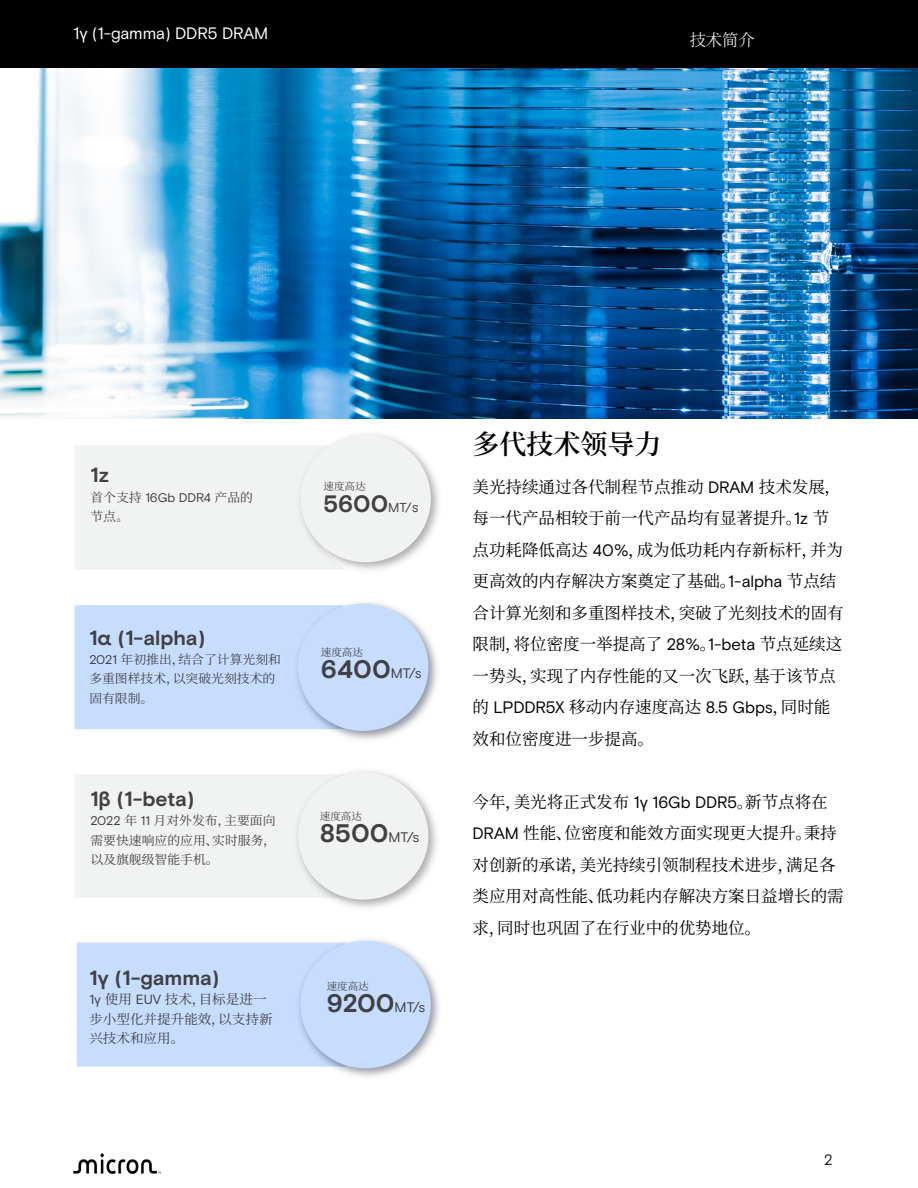
<style>
.page{position:relative;width:918px;height:1188px;background:#fff}
.page>*{position:absolute;margin:0;border:0;box-sizing:border-box;transform-origin:0 0}
.t1{font:600 27px "Source Han Serif CN";color:#000}
.t2{font:700 25.35px "Micron Basis";color:#414042}
.t3{font:700 23.7px "Micron Basis";color:#414042}
.t4{font:700 20.55px "Micron Basis";color:#414042}
.t5{font:16.5px/31.5px "Source Han Serif CN";color:#000}
.t6{font:16.5px "Micron Basis";letter-spacing:-.01em;color:#fff}
.t7{font:16.5px "Source Han Serif CN";color:#fff}
.t8{font:15px "Micron Basis";color:#231f20}
.t9{font:13.2px/19.4px "Source Han Serif CN";color:#414042}
.t10{font:12.6px/19.4px "Source Han Serif CN";color:#414042}
.t11{font:10.2px "Source Han Serif CN";color:#414042}
.s1{font-family:"Micron Basis"}
.s2{font-weight:400;font-size:12.9px}
.s3{font-weight:400;font-size:13.8px}
</style>
<div class="page">
<img style="left:0;top:68px;width:918px;height:350px">
<div style="left:75px;top:605px;width:216px;height:124px;background:#c7ddff"></div>
<img style="left:291px;top:602px;width:146px;height:138px">
<div style="left:298px;top:604px;width:130px;height:127px;background:#c7ddff;border-radius:50%"></div>
<div style="left:75px;top:446px;width:218px;height:123px;background:#f1f2f2"></div>
<img style="left:293px;top:433px;width:146px;height:137px">
<div style="left:301px;top:435px;width:130px;height:127px;background:#f1f2f2;border-radius:50%"></div>
<div style="left:77px;top:943px;width:216px;height:124px;background:#c7ddff"></div>
<img style="left:293px;top:939px;width:146px;height:138px">
<div style="left:300px;top:941px;width:131px;height:127px;background:#c7ddff;border-radius:50%"></div>
<div style="left:75px;top:774px;width:216px;height:124px;background:#f1f2f2"></div>
<img style="left:291px;top:770px;width:146px;height:138px">
<div style="left:298px;top:772px;width:130px;height:128px;background:#f1f2f2;border-radius:50%"></div>
<div style="left:0;top:0;width:918px;height:68px;background:#000001"></div>
<img style="left:73px;top:1154px;width:88px;height:19px">
<p class="t6" style="left:73px;top:24px;width:196px">1γ (1-gamma) DDR5 DRAM</p>
<p class="t7" style="left:690px;top:31px;width:67px">技术简介</p>
<p class="t4" style="left:91px;top:463px;width:20px">1z</p>
<p class="t10" style="left:91px;top:488px;width:164px">首个支持 <span class="s1">16Gb DDR4</span> 产品的节点。</p>
<p class="t11" style="left:324px;top:481px;width:43px">速度高达</p>
<p class="t3" style="left:324px;top:490px;width:97px">5600<span class="s2">MT/</span><span class="s3">s</span></p>
<p class="t4" style="left:89px;top:625px;width:117px">1α (1-alpha)</p>
<p class="t10" style="left:89px;top:650px;width:193px"><span class="s1">2021</span> 年初推出，结合了计算光刻和多重图样技术，以突破光刻技术的固有限制。</p>
<p class="t11" style="left:321px;top:647px;width:43px">速度高达</p>
<p class="t2" style="left:321px;top:654px;width:102px">6400<span class="s3">MT/s</span></p>
<p class="t4" style="left:90px;top:787px;width:106px">1β (1-beta)</p>
<p class="t10" style="left:90px;top:811px;width:187px;text-align:justify"><span class="s1">2022</span> 年 <span class="s1">11</span> 月对外发布，主要面向需要快速响应的应用、实时服务，以及旗舰级智能手机。</p>
<p class="t11" style="left:320px;top:811px;width:43px">速度高达</p>
<p class="t2" style="left:320px;top:818px;width:101px">8500<span class="s3">MT/s</span></p>
<p class="t4" style="left:89px;top:966px;width:132px">1γ (1-gamma)</p>
<p class="t9" style="left:89px;top:990px;width:185px"><span class="s1">1γ</span> 使用 <span class="s1">EUV</span> 技术，目标是进一步小型化并提升能效，以支持新兴技术和应用。</p>
<p class="t11" style="left:327px;top:981px;width:43px">速度高达</p>
<p class="t2" style="left:327px;top:988px;width:100px">9200<span class="s3">MT/s</span></p>
<p class="t1" style="left:472px;top:429px;width:190px">多代技术领导力</p>
<p class="t5" style="left:472px;top:472px;width:373px">美光持续通过各代制程节点推动 <span class="s1">DRAM</span> 技术发展，每一代产品相较于前一代产品均有显著提升。<span class="s1">1z</span> 节点功耗降低高达 <span class="s1">40%</span>，成为低功耗内存新标杆，并为更高效的内存解决方案奠定了基础。<span class="s1">1-alpha</span> 节点结合计算光刻和多重图样技术，突破了光刻技术的固有限制，将位密度一举提高了 <span class="s1">28%</span>。<span class="s1">1-beta</span> 节点延续这一势头，实现了内存性能的又一次飞跃，基于该节点的 <span class="s1">LPDDR5X</span> 移动内存速度高达 <span class="s1">8.5 Gbps</span>，同时能效和位密度进一步提高。</p>
<p class="t5" style="left:472px;top:787px;width:373px">今年，美光将正式发布 <span class="s1">1γ 16Gb DDR5</span>。新节点将在<br><span class="s1">DRAM</span> 性能、位密度和能效方面实现更大提升。秉持对创新的承诺，美光持续引领制程技术进步，满足各类应用对高性能、低功耗内存解决方案日益增长的需求，同时也巩固了在行业中的优势地位。</p>
<p class="t8" style="left:824px;top:1151px;width:10px">2</p>
</div>
